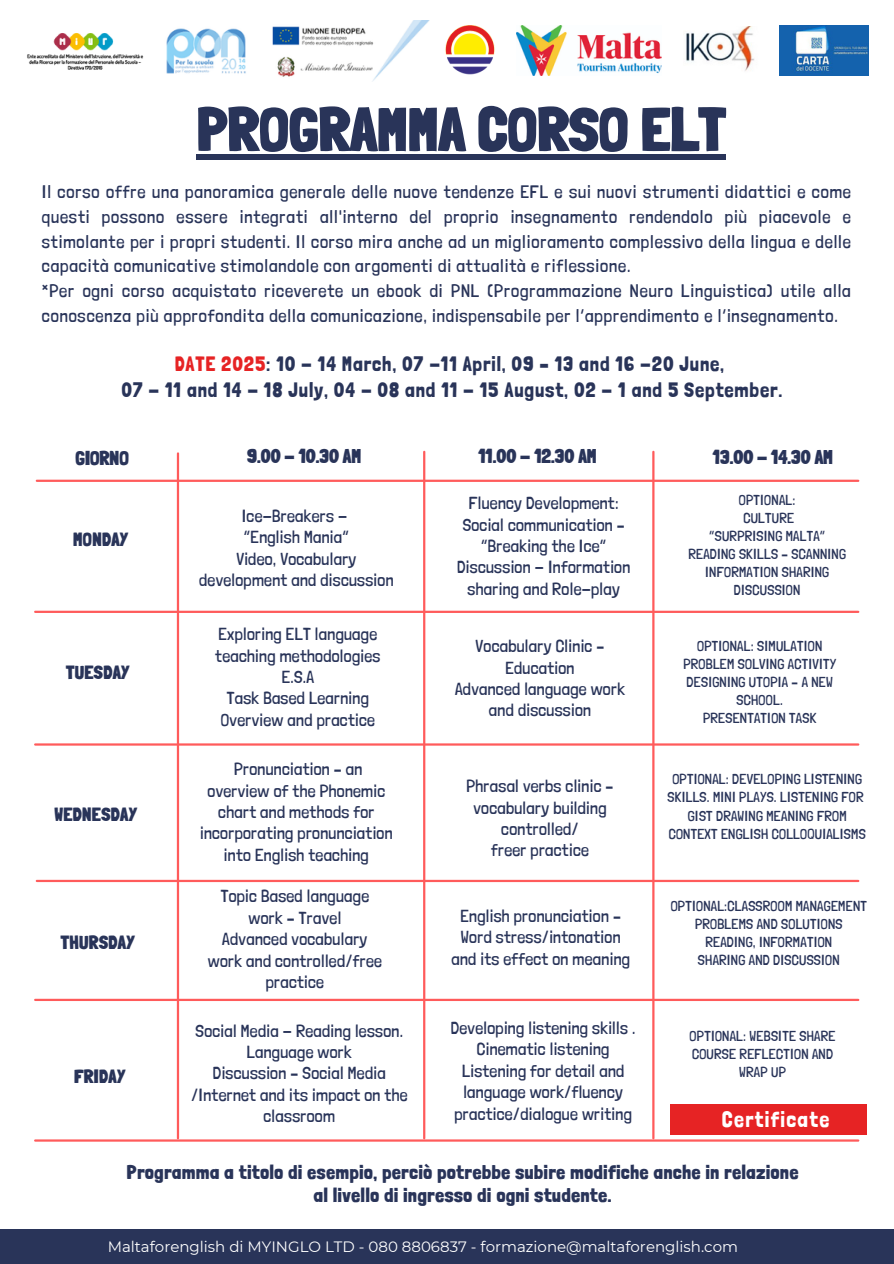
<style>
.page{position:relative;width:894px;height:1264px;background:#fff}
.page>*{position:absolute;margin:0;border:0;box-sizing:border-box;transform-origin:0 0}
.t1{font:900 61.35px "Londrina Solid";color:#293459}
.t2{font:22.2px "Londrina Solid";letter-spacing:.06em;color:#fff}
.t3{font:20.7px/25.8px "Londrina Solid";letter-spacing:.04em;color:#293459;text-align:center}
.t4{font:900 19.5px "Londrina Solid";color:#293459}
.t5{font:900 19.2px/23.7px "Londrina Solid";letter-spacing:.04em;color:#293459;text-align:center}
.t6{font:900 18.75px "Londrina Solid";letter-spacing:.02em;color:#293459}
.t7{font:300 18px/24.8px "Londrina Solid";letter-spacing:.05em;color:#293459}
.t8{font:300 17.4px/21.3px "Londrina Solid";letter-spacing:.02em;color:#293459;text-align:center}
.t9{font:15px "Montserrat";color:#fff}
.t10{font:300 14.4px/18px "Londrina Solid";letter-spacing:.02em;color:#293459;text-align:center}
.s1{color:#e62324}
</style>
<div class="page">
<div style="left:0;top:1228px;width:893px;height:35px;background:#293459"></div>
<img style="left:445px;top:26px;width:50px;height:49px">
<img style="left:779px;top:26px;width:89px;height:49px">
<img style="left:685px;top:27px;width:70px;height:44px">
<img style="left:166px;top:21px;width:263px;height:60px">
<img style="left:516px;top:26px;width:145px;height:49px">
<img style="left:27px;top:33px;width:117px;height:37px">
<div style="left:197px;top:154px;width:528px;height:6px;background:#293459"></div>
<hr style="left:652px;top:452px;width:2px;height:686px;background:#ff5b5b">
<hr style="left:177px;top:453px;width:2px;height:685px;background:#ff5b5b">
<hr style="left:423px;top:452px;width:2px;height:686px;background:#ff5b5b">
<hr style="left:35px;top:743px;width:823px;height:2px;background:#ff5b5b">
<hr style="left:35px;top:610px;width:823px;height:3px;background:#ff5b5b">
<hr style="left:37px;top:479px;width:821px;height:3px;background:#ff5b5b">
<hr style="left:37px;top:879px;width:821px;height:3px;background:#ff5b5b">
<hr style="left:35px;top:998px;width:823px;height:3px;background:#ff5b5b">
<hr style="left:35px;top:1139px;width:823px;height:2px;background:#ff5b5b">
<div style="left:670px;top:1103px;width:197px;height:31px;background:#e62324"></div>
<p class="t1" style="left:197px;top:93px;width:530px">PROGRAMMA CORSO ELT</p>
<p class="t7" style="left:42px;top:179px;width:810px">Il corso offre una panoramica generale delle nuove tendenze EFL e sui nuovi strumenti didattici e come questi possono essere integrati all'interno del proprio insegnamento rendendolo più piacevole e stimolante per i propri studenti. Il corso mira anche ad un miglioramento complessivo della lingua e delle capacità comunicative stimolandole con argomenti di attualità e riflessione.<br>*Per ogni corso acquistato riceverete un ebook di PNL (Programmazione Neuro Linguistica) utile alla conoscenza più approfondita della comunicazione, indispensabile per l’apprendimento e l’insegnamento.</p>
<p class="t3" style="left:121px;top:350px;width:662px"><span class="s1">DATE 2025</span>: 10 - 14 March, 07 -11 April, 09 – 13 and 16 -20 June,<br>07 - 11 and 14 - 18 July, 04 - 08 and 11 - 15 August, 02 - 1 and 5 September.</p>
<p class="t4" style="left:76px;top:446px;width:55px">GIORNO</p>
<p class="t4" style="left:247px;top:444px;width:115px">9.00 - 10.30 AM</p>
<p class="t4" style="left:478px;top:444px;width:119px">11.00 - 12.30 AM</p>
<h1 class="t4" style="left:712px;top:445px;width:121px">13.00 - 14.30 AM</h1>
<h5 class="t6" style="left:73px;top:528px;width:56px">MONDAY</h5>
<h2 class="t6" style="left:66px;top:661px;width:65px">TUESDAY</h2>
<h3 class="t6" style="left:54px;top:803px;width:84px">WEDNESDAY</h3>
<h3 class="t6" style="left:61px;top:931px;width:75px">THURSDAY</h3>
<h3 class="t6" style="left:74px;top:1065px;width:52px">FRIDAY</h3>
<p class="t8" style="left:199px;top:505px;width:196px">Ice-Breakers -<br>“English Mania”<br>Video, Vocabulary development and discussion</p>
<p class="t8" style="left:215px;top:623px;width:166px">Exploring ELT language teaching methodologies<br>E.S.A<br>Task Based Learning<br>Overview and practice</p>
<h6 class="t8" style="left:200px;top:758px;width:194px">Pronunciation – an overview of the Phonemic chart and methods for incorporating pronunciation into English teaching</h6>
<p class="t8" style="left:208px;top:885px;width:175px">Topic Based language work – Travel<br>Advanced vocabulary work and controlled/free practice</p>
<p class="t8" style="left:191px;top:1019px;width:218px">Social Media - Reading lesson.<br>Language work<br>Discussion – Social Media /Internet and its impact on the classroom</p>
<p class="t8" style="left:457px;top:492px;width:174px">Fluency Development:<br>Social communication – “Breaking the Ice”<br>Discussion - Information sharing and Role-play</p>
<p class="t8" style="left:455px;top:635px;width:171px">Vocabulary Clinic –<br>Education<br>Advanced language work and discussion</p>
<p class="t8" style="left:466px;top:775px;width:148px">Phrasal verbs clinic – vocabulary building controlled/<br>freer practice</p>
<p class="t8" style="left:451px;top:905px;width:180px">English pronunciation –<br>Word stress/intonation and its effect on meaning</p>
<p class="t8" style="left:450px;top:1017px;width:186px">Developing listening skills .<br>Cinematic listening<br>Listening for detail and language work/fluency practice/dialogue writing</p>
<h6 class="t10" style="left:738px;top:491px;width:58px">OPTIONAL:</h6>
<h3 class="t10" style="left:743px;top:509px;width:52px">CULTURE</h3>
<p class="t10" style="left:709px;top:527px;width:117px">“SURPRISING MALTA”</p>
<h6 class="t10" style="left:688px;top:545px;width:159px">READING SKILLS – SCANNING</h6>
<h6 class="t10" style="left:705px;top:563px;width:125px">INFORMATION SHARING</h6>
<p class="t10" style="left:733px;top:581px;width:68px">DISCUSSION</p>
<p class="t10" style="left:697px;top:636px;width:126px">OPTIONAL: SIMULATION</p>
<p class="t10" style="left:683px;top:654px;width:154px">PROBLEM SOLVING ACTIVITY</p>
<p class="t10" style="left:686px;top:672px;width:147px">DESIGNING UTOPIA – A NEW</p>
<p class="t10" style="left:736px;top:690px;width:48px">SCHOOL.</p>
<h3 class="t10" style="left:702px;top:708px;width:115px">PRESENTATION TASK</h3>
<p class="t10" style="left:667px;top:770px;width:197px">OPTIONAL: DEVELOPING LISTENING<br>SKILLS. MINI PLAYS. LISTENING FOR</p>
<h6 class="t10" style="left:668px;top:806px;width:198px">GIST DRAWING MEANING FROM<br>CONTEXT ENGLISH COLLOQUIALISMS</h6>
<p class="t10" style="left:670px;top:896px;width:197px">OPTIONAL:CLASSROOM MANAGEMENT</p>
<p class="t10" style="left:694px;top:914px;width:149px">PROBLEMS AND SOLUTIONS</p>
<h6 class="t10" style="left:705px;top:932px;width:128px">READING, INFORMATION</h6>
<h3 class="t10" style="left:697px;top:950px;width:143px">SHARING AND DISCUSSION</h3>
<p class="t10" style="left:689px;top:1026px;width:147px">OPTIONAL: WEBSITE SHARE</p>
<h6 class="t10" style="left:691px;top:1044px;width:142px">COURSE REFLECTION AND<br>WRAP UP</h6>
<p class="t2" style="left:721px;top:1105px;width:109px">Certificate</p>
<h3 class="t5" style="left:127px;top:1160px;width:672px">Programma a titolo di esempio, perciò potrebbe subire modifiche anche in relazione al livello di ingresso di ogni studente.</h3>
<p class="t9" style="left:108px;top:1237px;width:631px">Maltaforenglish di MYINGLO LTD - 080 8806837 - formazione@maltaforenglish.com</p>
</div>
